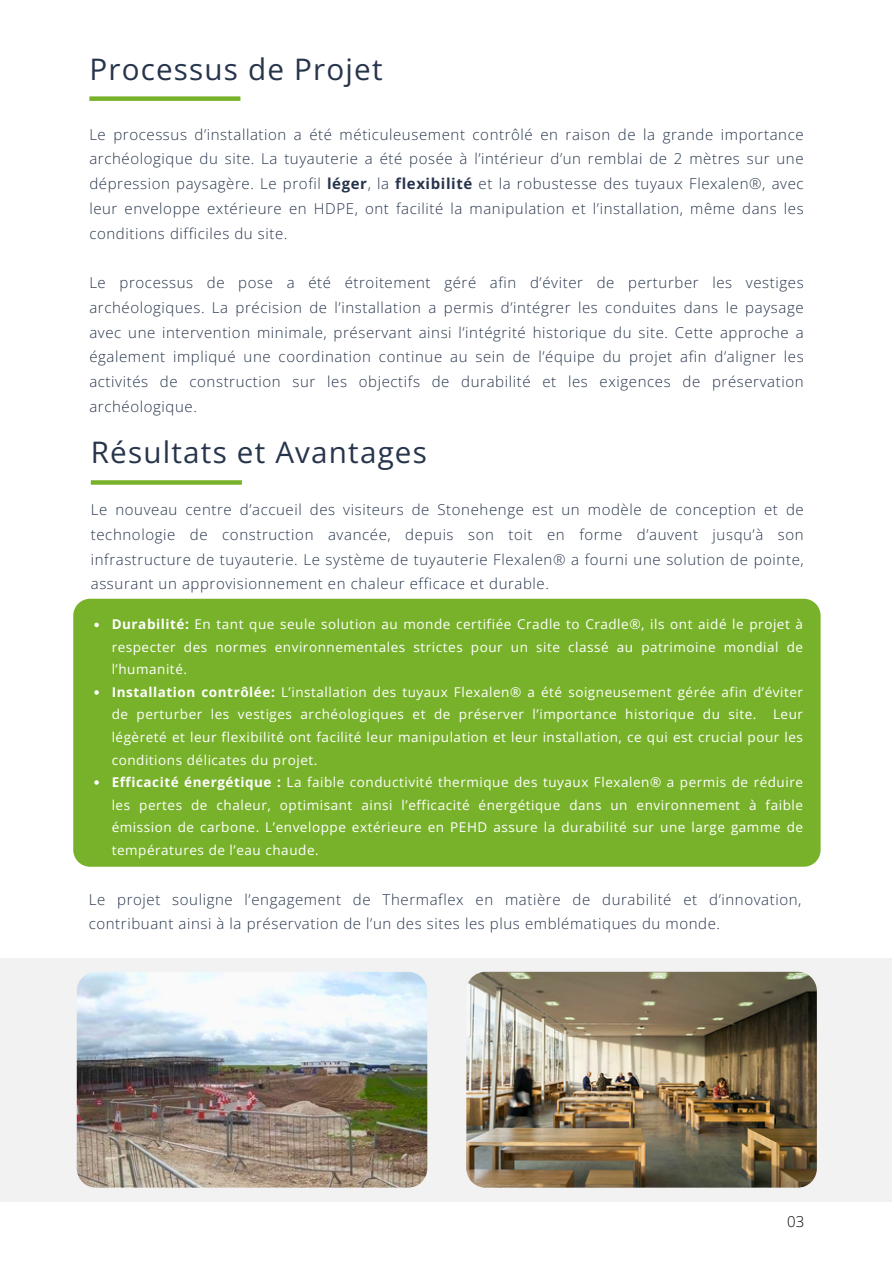
<style>
.page{position:relative;width:894px;height:1264px;background:#fff}
.page>*{position:absolute;margin:0;border:0;box-sizing:border-box;transform-origin:0 0}
.t1{font:29.7px "Open Sans";letter-spacing:.04em;color:#27354c}
.t2{font:300 15px/24.8px "Open Sans";letter-spacing:.04em;color:#27354c;text-align:justify}
.t3{font:300 15px "Open Sans";color:#000}
.t4{font:13.5px/22.5px "Open Sans";letter-spacing:.04em;color:#fff;text-align:justify}
.s1{font-weight:700}
</style>
<div class="page">
<div style="left:89px;top:96px;width:151px;height:5px;background:#78b22b"></div>
<div style="left:91px;top:480px;width:151px;height:5px;background:#78b22b"></div>
<div style="left:73px;top:598px;width:747px;height:268px;background:#78b22b"></div>
<div style="left:0;top:957px;width:891px;height:244px;background:#f2f2f2"></div>
<img style="left:77px;top:971px;width:350px;height:216px;border-radius:19px">
<svg style="left:94px;top:622px;width:5px;height:5px"></svg>
<svg style="left:94px;top:690px;width:5px;height:4px"></svg>
<svg style="left:94px;top:780px;width:5px;height:4px"></svg>
<img style="left:466px;top:971px;width:350px;height:216px">
<p class="t1" style="left:89px;top:48px;width:294px">Processus de Projet</p>
<p class="t2" style="left:89px;top:121px;width:715px">Le processus d’installation a été méticuleusement contrôlé en raison de la grande importance archéologique du site. La tuyauterie a été posée à l’intérieur d’un remblai de 2 mètres sur une dépression paysagère. Le profil <span class="s1">léger</span>, la <span class="s1">flexibilité</span> et la robustesse des tuyaux Flexalen®, avec leur enveloppe extérieure en HDPE, ont facilité la manipulation et l’installation, même dans les conditions difficiles du site.</p>
<p class="t2" style="left:89px;top:270px;width:715px">Le processus de pose a été étroitement géré afin d’éviter de perturber les vestiges archéologiques. La précision de l’installation a permis d’intégrer les conduites dans le paysage avec une intervention minimale, préservant ainsi l’intégrité historique du site. Cette approche a également impliqué une coordination continue au sein de l’équipe du projet afin d’aligner les activités de construction sur les objectifs de durabilité et les exigences de préservation archéologique.</p>
<p class="t1" style="left:91px;top:431px;width:337px">Résultats et Avantages</p>
<p class="t2" style="left:91px;top:497px;width:714px">Le nouveau centre d’accueil des visiteurs de Stonehenge est un modèle de conception et de technologie de construction avancée, depuis son toit en forme d’auvent jusqu’à son infrastructure de tuyauterie. Le système de tuyauterie Flexalen® a fourni une solution de pointe, assurant un approvisionnement en chaleur efficace et durable.</p>
<h1 class="t4" style="left:112px;top:613px;width:692px"><span class="s1">Durabilité:</span> En tant que seule solution au monde certifiée Cradle to Cradle®, ils ont aidé le projet à respecter des normes environnementales strictes pour un site classé au patrimoine mondial de l’humanité.</h1>
<p class="t4" style="left:112px;top:680px;width:692px"><span class="s1">Installation contrôlée:</span> L’installation des tuyaux Flexalen® a été soigneusement gérée afin d’éviter de perturber les vestiges archéologiques et de préserver l’importance historique du site. Leur légèreté et leur flexibilité ont facilité leur manipulation et leur installation, ce qui est crucial pour les conditions délicates du projet.</p>
<p class="t4" style="left:112px;top:770px;width:692px"><span class="s1">Efficacité énergétique :</span> La faible conductivité thermique des tuyaux Flexalen® a permis de réduire les pertes de chaleur, optimisant ainsi l’efficacité énergétique dans un environnement à faible émission de carbone. L’enveloppe extérieure en PEHD assure la durabilité sur une large gamme de températures de l’eau chaude.</p>
<p class="t2" style="left:89px;top:886px;width:714px">Le projet souligne l’engagement de Thermaflex en matière de durabilité et d’innovation, contribuant ainsi à la préservation de l’un des sites les plus emblématiques du monde.</p>
<p class="t3" style="left:787px;top:1210px;width:19px">03</p>
</div>
